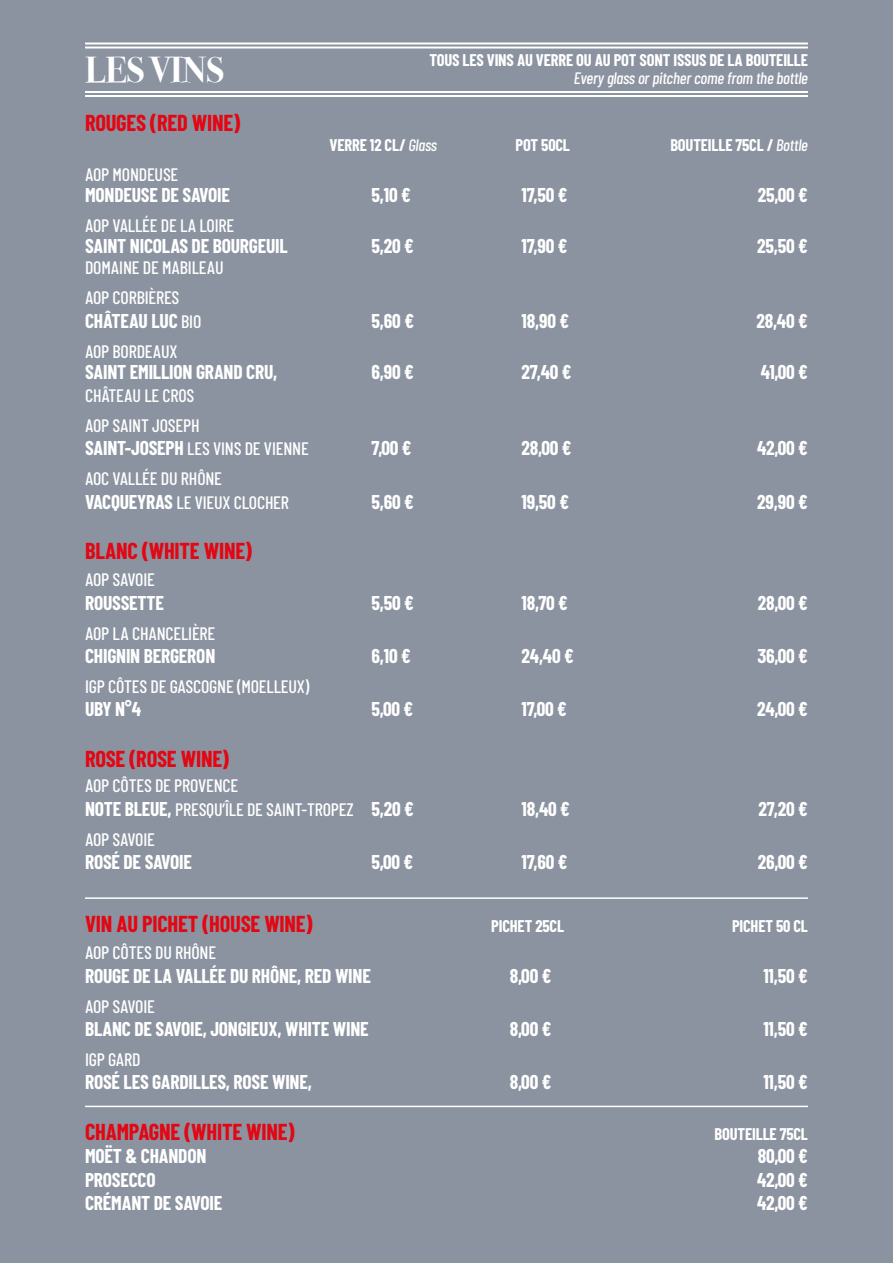
<style>
.page{position:relative;width:893px;height:1263px;background:#8b93a0}
.page>*{position:absolute;margin:0;border:0;box-sizing:border-box;transform-origin:0 0}
.t1{font:700 36px "Bodoni Svty Two ITCTT";color:#fff}
.t2{font:700 22.5px "Barlow Condensed";letter-spacing:-.01em;color:#e30613}
.t3{font:700 19.5px "Barlow Condensed";letter-spacing:-.01em;color:#fff}
.t4{font:500 18px/30px "Barlow Condensed";letter-spacing:-.01em;color:#fff}
.t5{font:700 16.5px "Barlow Condensed";letter-spacing:-.01em;color:#fff}
.t6{font:italic 500 16.5px "Barlow Condensed";letter-spacing:-.01em;color:#fff}
.s1{font-weight:500;font-style:italic}
.s2{font-weight:500;font-size:18px}
.s3{font-weight:700;font-size:19.5px}
</style>
<div class="page">
<hr style="left:85px;top:43px;width:723px;height:2px;background:#fff">
<hr style="left:85px;top:47px;width:723px;height:2px;background:#fff">
<hr style="left:85px;top:91px;width:723px;height:2px;background:#fff">
<hr style="left:85px;top:95px;width:723px;height:2px;background:#fff">
<hr style="left:85px;top:897px;width:723px;height:2px;background:#fff">
<hr style="left:85px;top:1106px;width:723px;height:1px;background:#fff">
<h1 class="t1" style="left:85px;top:40px;width:141px">LES VINS</h1>
<p class="t2" style="left:85px;top:109px;width:156px">ROUGES (RED WINE)</p>
<p class="t5" style="left:429px;top:50px;width:380px">TOUS LES VINS AU VERRE OU AU POT SONT ISSUS DE LA BOUTEILLE</p>
<p class="t6" style="left:574px;top:68px;width:236px">Every glass or pitcher come from the bottle</p>
<p class="t5" style="left:330px;top:134px;width:109px">VERRE 12 CL/ <span class="s1">Glass</span></p>
<p class="t5" style="left:516px;top:134px;width:56px">POT 50CL</p>
<p class="t5" style="left:670px;top:134px;width:139px">BOUTEILLE 75CL / <span class="s1">Bottle</span></p>
<p class="t4" style="left:85px;top:159px;width:95px">AOP MONDEUSE</p>
<p class="t3" style="left:85px;top:182px;width:146px">MONDEUSE DE SAVOIE</p>
<p class="t3" style="left:372px;top:182px;width:41px">5,10 €</p>
<p class="t3" style="left:522px;top:182px;width:48px">17,50 €</p>
<p class="t3" style="left:758px;top:182px;width:52px">25,00 €</p>
<p class="t4" style="left:85px;top:210px;width:151px">AOP VALLÉE DE LA LOIRE</p>
<p class="t3" style="left:85px;top:233px;width:204px">SAINT NICOLAS DE BOURGEUIL</p>
<p class="t3" style="left:372px;top:233px;width:44px">5,20 €</p>
<p class="t3" style="left:522px;top:233px;width:48px">17,90 €</p>
<p class="t3" style="left:757px;top:233px;width:52px">25,50 €</p>
<p class="t4" style="left:85px;top:252px;width:140px">DOMAINE DE MABILEAU<br>AOP CORBIÈRES</p>
<p class="t3" style="left:85px;top:308px;width:118px">CHÂTEAU LUC <span class="s2">BIO</span></p>
<p class="t3" style="left:372px;top:308px;width:44px">5,60 €</p>
<p class="t3" style="left:522px;top:308px;width:49px">18,90 €</p>
<p class="t3" style="left:756px;top:308px;width:53px">28,40 €</p>
<p class="t4" style="left:85px;top:336px;width:94px">AOP BORDEAUX</p>
<p class="t3" style="left:85px;top:359px;width:194px">SAINT EMILLION GRAND CRU,</p>
<p class="t3" style="left:372px;top:359px;width:44px">6,90 €</p>
<p class="t3" style="left:522px;top:359px;width:52px">27,40 €</p>
<p class="t3" style="left:761px;top:359px;width:49px">41,00 €</p>
<p class="t4" style="left:85px;top:380px;width:116px">CHÂTEAU LE CROS<br>AOP SAINT JOSEPH</p>
<p class="t4" style="left:85px;top:433px;width:225px"><span class="s3">SAINT-JOSEPH</span> LES VINS DE VIENNE</p>
<p class="t3" style="left:372px;top:436px;width:42px">7,00 €</p>
<p class="t3" style="left:522px;top:436px;width:52px">28,00 €</p>
<p class="t3" style="left:757px;top:436px;width:52px">42,00 €</p>
<p class="t4" style="left:85px;top:467px;width:205px;line-height:23.4px">AOC VALLÉE DU RHÔNE<br><span class="s3">VACQUEYRAS</span> LE VIEUX CLOCHER</p>
<p class="t3" style="left:372px;top:490px;width:44px">5,60 €</p>
<p class="t3" style="left:522px;top:490px;width:49px">19,50 €</p>
<p class="t3" style="left:757px;top:490px;width:52px">29,90 €</p>
<p class="t2" style="left:85px;top:537px;width:168px">BLANC (WHITE WINE)</p>
<p class="t4" style="left:85px;top:564px;width:71px">AOP SAVOIE</p>
<p class="t3" style="left:85px;top:590px;width:80px">ROUSSETTE</p>
<p class="t3" style="left:372px;top:590px;width:44px">5,50 €</p>
<p class="t3" style="left:522px;top:590px;width:48px">18,70 €</p>
<p class="t3" style="left:758px;top:590px;width:52px">28,00 €</p>
<p class="t4" style="left:85px;top:618px;width:132px">AOP LA CHANCELIÈRE</p>
<p class="t3" style="left:85px;top:644px;width:132px">CHIGNIN BERGERON</p>
<p class="t3" style="left:372px;top:644px;width:41px">6,10 €</p>
<p class="t3" style="left:522px;top:644px;width:54px">24,40 €</p>
<p class="t3" style="left:757px;top:644px;width:52px">36,00 €</p>
<p class="t4" style="left:85px;top:671px;width:226px">IGP CÔTES DE GASCOGNE (MOELLEUX)</p>
<p class="t3" style="left:85px;top:697px;width:58px">UBY N°4</p>
<p class="t3" style="left:372px;top:697px;width:43px">5,00 €</p>
<p class="t3" style="left:522px;top:697px;width:47px">17,00 €</p>
<p class="t3" style="left:757px;top:697px;width:52px">24,00 €</p>
<p class="t2" style="left:85px;top:745px;width:145px">ROSE (ROSE WINE)</p>
<p class="t4" style="left:85px;top:774px;width:330px;line-height:23.4px">AOP CÔTES DE PROVENCE<br><span class="s3">NOTE BLEUE,</span> PRESQU’ÎLE DE SAINT-TROPEZ <span class="s3">5,20 €</span></p>
<p class="t3" style="left:522px;top:796px;width:50px">18,40 €</p>
<p class="t3" style="left:759px;top:796px;width:51px">27,20 €</p>
<p class="t4" style="left:85px;top:824px;width:71px">AOP SAVOIE</p>
<p class="t3" style="left:85px;top:850px;width:109px">ROSÉ DE SAVOIE</p>
<p class="t3" style="left:372px;top:850px;width:43px">5,00 €</p>
<p class="t3" style="left:522px;top:850px;width:48px">17,60 €</p>
<p class="t3" style="left:758px;top:850px;width:52px">26,00 €</p>
<p class="t2" style="left:85px;top:910px;width:229px">VIN AU PICHET (HOUSE WINE)</p>
<p class="t5" style="left:491px;top:916px;width:74px">PICHET 25CL</p>
<p class="t5" style="left:732px;top:916px;width:77px">PICHET 50 CL</p>
<p class="t4" style="left:85px;top:937px;width:133px">AOP CÔTES DU RHÔNE</p>
<p class="t3" style="left:85px;top:963px;width:287px">ROUGE DE LA VALLÉE DU RHÔNE, RED WINE</p>
<p class="t3" style="left:510px;top:963px;width:43px">8,00 €</p>
<p class="t3" style="left:764px;top:963px;width:46px">11,50 €</p>
<p class="t4" style="left:85px;top:990px;width:71px">AOP SAVOIE</p>
<p class="t3" style="left:85px;top:1017px;width:285px">BLANC DE SAVOIE, JONGIEUX, WHITE WINE</p>
<p class="t3" style="left:510px;top:1017px;width:43px">8,00 €</p>
<p class="t3" style="left:764px;top:1017px;width:46px">11,50 €</p>
<p class="t4" style="left:85px;top:1044px;width:57px">IGP GARD</p>
<p class="t3" style="left:85px;top:1070px;width:228px">ROSÉ LES GARDILLES, ROSE WINE,</p>
<p class="t3" style="left:510px;top:1070px;width:43px">8,00 €</p>
<p class="t3" style="left:764px;top:1070px;width:46px">11,50 €</p>
<p class="t2" style="left:85px;top:1118px;width:211px">CHAMPAGNE (WHITE WINE)</p>
<p class="t5" style="left:715px;top:1123px;width:95px">BOUTEILLE 75CL</p>
<p class="t3" style="left:85px;top:1144px;width:123px">MOËT &amp; CHANDON</p>
<p class="t3" style="left:758px;top:1144px;width:52px">80,00 €</p>
<p class="t3" style="left:85px;top:1167px;width:72px">PROSECCO</p>
<p class="t3" style="left:757px;top:1167px;width:52px">42,00 €</p>
<p class="t3" style="left:85px;top:1191px;width:139px">CRÉMANT DE SAVOIE</p>
<p class="t3" style="left:757px;top:1191px;width:52px">42,00 €</p>
</div>
